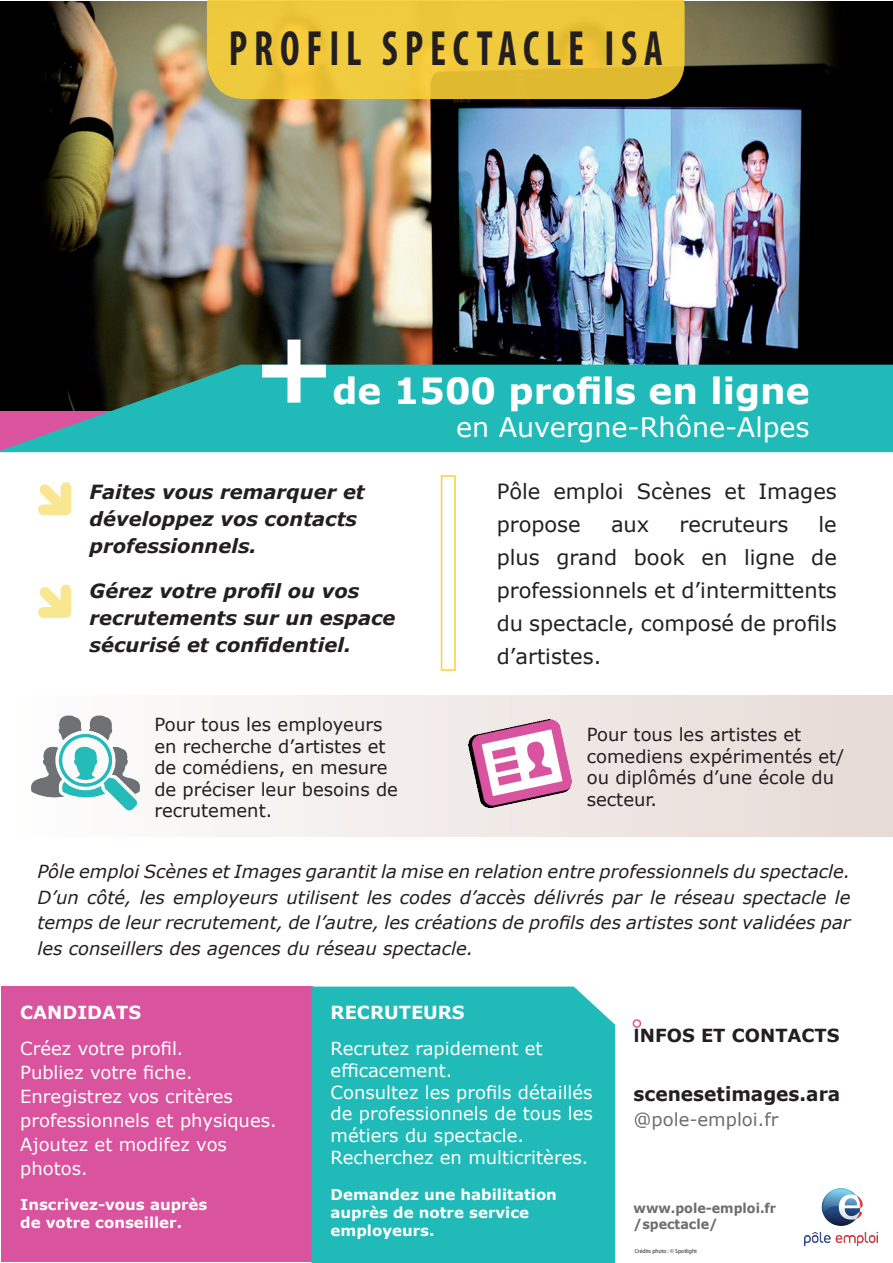
<style>
.page{position:relative;width:893px;height:1263px;background:#fff}
.page>*{position:absolute;margin:0;border:0;box-sizing:border-box;transform-origin:0 0}
.t1{font:700 97.5px "Verdana";color:#fff}
.t2{font:700 condensed 49.8px "Myriad Pro";letter-spacing:.17em;color:#231f20;scale:.81 1}
.t3{font:700 36px "Verdana";color:#fff}
.t4{font:27px "Verdana";color:#fff}
.t5{font:21px/33px "Verdana";color:#231f20}
.t6{font:italic 700 19.5px/27px "Verdana";color:#231f20}
.t7{font:700 19.5px "Verdana";color:#231f20;scale:.95 1}
.t8{font:italic 18px/25.5px "Verdana";color:#231f20;text-align:justify}
.t9{font:18px/24px "Verdana";color:#fff}
.t10{font:18px/21.6px "Verdana";color:#231f20}
.t11{font:700 18px "Verdana";color:#fff}
.t12{font:700 18px "Verdana";color:#231f20}
.t13{font:18px "Verdana";color:#6c6d70}
.t14{font:700 15px/18px "Verdana";color:#fff}
.t15{font:700 13.5px/16.2px "Verdana";color:#6c6d70;scale:.94 1}
.t16{font:6px "Myriad Pro";color:#231f20;scale:.94 1}
.s1{font-family:"Calibri";font-size:21.3px}
</style>
<div class="page">
<img style="left:0;top:1px;width:893px;height:364px">
<svg style="left:207px;top:0;width:478px;height:99px;background:#eac439"></svg>
<div style="left:1px;top:695px;width:892px;height:141px;background:linear-gradient(to right,#fefefe,#e6dad6)"></div>
<svg style="left:38px;top:482px;width:33px;height:33px"></svg>
<svg style="left:38px;top:585px;width:33px;height:33px"></svg>
<svg style="left:0;top:365px;width:893px;height:87px;background:#25a5a4"></svg>
<div style="left:441px;top:475px;width:15px;height:196px;border:2px solid #f9d037"></div>
<img style="left:32px;top:710px;width:110px;height:102px">
<img style="left:469px;top:719px;width:102px;height:89px">
<div style="left:1px;top:986px;width:312px;height:276px;background:#d9539e"></div>
<div style="left:311px;top:986px;width:304px;height:277px;background:#20bbb9"></div>
<img style="left:805px;top:1188px;width:72px;height:58px">
<div style="left:633px;top:1019px;width:8px;height:9px;border:2px solid #d9539e;border-radius:50%"></div>
<h2 class="t2" style="left:229px;top:17px;width:537px">PROFIL SPECTACLE ISA</h2>
<h1 class="t1" style="left:252px;top:298px;width:86px">+</h1>
<h3 class="t3" style="left:332px;top:365px;width:479px">de 1500 profils en ligne</h3>
<h3 class="t4" style="left:456px;top:408px;width:355px">en Auvergne-Rhône-Alpes</h3>
<p class="t5" style="left:497px;top:475px;width:342px">Pôle emploi Scènes et Images propose</p>
<p class="t6" style="left:90px;top:478px;width:277px">Faites vous remarquer et développez vos contacts professionnels.</p>
<p class="t6" style="left:90px;top:577px;width:307px">Gérez votre profil ou vos recrutements sur un espace sécurisé et confidentiel.</p>
<p class="t5" style="left:497px;top:508px;width:342px;text-align:justify;text-indent:322px">le plus grand book en ligne de professionnels et d’intermittents du spectacle, composé de profils d’artistes.</p>
<p class="t5" style="left:611px;top:508px;width:40px">aux</p>
<p class="t5" style="left:680px;top:508px;width:110px">recruteurs</p>
<p class="t10" style="left:154px;top:713px;width:245px">Pour tous les employeurs en recherche d’artistes et de comédiens, en mesure de préciser leur besoins de recrutement.</p>
<p class="t10" style="left:587px;top:723px;width:259px">Pour tous les artistes et comediens expérimentés et/ ou diplômés d’une école du secteur.</p>
<p class="t8" style="left:37px;top:858px;width:815px">Pôle emploi Scènes et Images garantit la mise en relation entre professionnels du spectacle.<br>D’un côté, les employeurs utilisent les codes d’accès délivrés par le réseau spectacle le temps de leur recrutement, de l’autre, les créations de profils des artistes sont validées par les conseillers des agences du réseau spectacle.</p>
<p class="t11" style="left:20px;top:1000px;width:122px">CANDIDATS</p>
<p class="t9" style="left:20px;top:1037px;width:258px">Créez votre profil.<br>Publiez votre fiche.<br>Enregistrez vos critères professionnels et physiques.<br>Ajoutez et modifez vos photos.</p>
<p class="t14" style="left:20px;top:1195px;width:189px">Inscrivez-vous auprès de votre conseiller.</p>
<p class="t11" style="left:331px;top:1000px;width:136px">RECRUTEURS</p>
<p class="t9" style="left:331px;top:1038px;width:264px;line-height:21.6px">Recrutez rapidement et efficacement.<br>Consultez les profils détaillés de professionnels de tous les métiers du spectacle.<br>Recherchez en multicritères.</p>
<p class="t14" style="left:331px;top:1185px;width:228px">Demandez une habilitation auprès de notre service employeurs.</p>
<p class="t12" style="left:634px;top:1023px;width:208px"><span class="s1">I</span>NFOS ET CONTACTS</p>
<p class="t7" style="left:634px;top:1080px;width:219px">scenesetimages.ara</p>
<p class="t13" style="left:634px;top:1107px;width:146px">@pole-emploi.fr</p>
<p class="t15" style="left:634px;top:1200px;width:153px">www.pole-emploi.fr /spectacle/</p>
<p class="t16" style="left:635px;top:1247px;width:68px">Crédits photo : © Spotlight</p>
</div>
